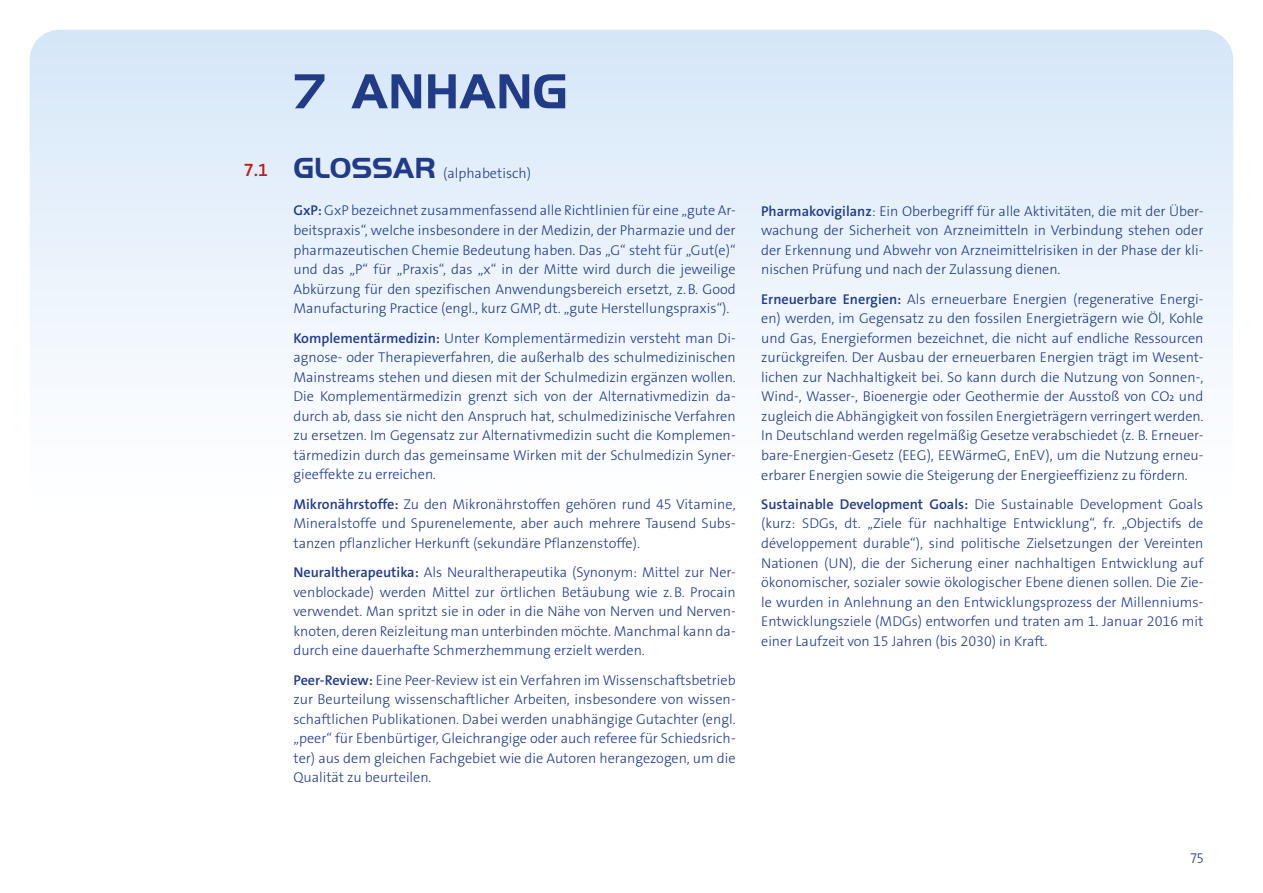
<style>
.page{position:relative;width:1263px;height:893px;background:#fff}
.page>*{position:absolute;margin:0;border:0;box-sizing:border-box;transform-origin:0 0}
.t1{font:700 51px "Handel Gothic Hevert";color:#213b87}
.t2{font:18px "The Sans LP6 Se Bld";color:#bd1d1d}
.t3{font:14.25px/19.5px "The Sans LP3 Lig";color:#213b87;text-align:justify}
.s1{font-family:"Handel Gothic Hevert";font-weight:700;font-size:30px}
.s2{font-family:"The Sans LP6 Se Bld"}
</style>
<div class="page">
<svg style="left:30px;top:30px;width:1203px;height:340px"></svg>
<p class="t2" style="left:244px;top:159px;width:26px">7.1</p>
<h1 class="t1" style="left:293px;top:63px;width:276px">7 ANHANG</h1>
<p class="t3" style="left:293px;top:164px;width:239px"><span class="s1">GLOSSAR</span> (alphabetisch)</p>
<p class="t3" style="left:293px;top:201px;width:444px"><span class="s2">GxP:</span> GxP bezeichnet zusammenfassend alle Richtlinien für eine „gute Ar&shy;beitspraxis“, welche insbesondere in der Medizin, der Pharmazie und der pharmazeutischen Chemie Bedeutung haben. Das „G“ steht für „Gut(e)“ und das „P“ für „Praxis“, das „x“ in der Mitte wird durch die jeweilige Abkürzung für den spezifischen Anwendungsbereich ersetzt, z. B. Good Manufacturing Practice (engl., kurz GMP, dt. „gute Herstellungspraxis“).</p>
<p class="t3" style="left:293px;top:328px;width:444px"><span class="s2">Komplementärmedizin:</span> Unter Komplementärmedizin versteht man Di&shy;agnose- oder Therapieverfahren, die außerhalb des schulmedizinischen Mainstreams stehen und diesen mit der Schulmedizin ergänzen wollen.<br>Die Komplementärmedizin grenzt sich von der Alternativmedizin da&shy;durch ab, dass sie nicht den Anspruch hat, schulmedizinische Verfahren zu ersetzen. Im Gegensatz zur Alternativmedizin sucht die Komplemen&shy;tärmedizin durch das gemeinsame Wirken mit der Schulmedizin Syner&shy;gieeffekte zu erreichen.</p>
<p class="t3" style="left:293px;top:494px;width:444px"><span class="s2">Mikronährstoffe:</span> Zu den Mikronährstoffen gehören rund 45 Vitamine, Mineralstoffe und Spurenelemente, aber auch mehrere Tausend Subs&shy;tanzen pflanzlicher Herkunft (sekundäre Pflanzenstoffe).</p>
<p class="t3" style="left:293px;top:563px;width:444px"><span class="s2">Neuraltherapeutika:</span> Als Neuraltherapeutika (Synonym: Mittel zur Ner&shy;venblockade) werden Mittel zur örtlichen Betäubung wie z. B. Procain verwendet. Man spritzt sie in oder in die Nähe von Nerven und Nerven&shy;knoten, deren Reizleitung man unterbinden möchte. Manchmal kann da&shy;durch eine dauerhafte Schmerzhemmung erzielt werden.</p>
<p class="t3" style="left:293px;top:670px;width:444px"><span class="s2">Peer-Review:</span> Eine Peer-Review ist ein Verfahren im Wissenschaftsbetrieb zur Beurteilung wissenschaftlicher Arbeiten, insbesondere von wissen&shy;schaftlichen Publikationen. Dabei werden unabhängige Gutachter (engl. „peer“ für Ebenbürtiger, Gleichrangige oder auch referee für Schiedsrich&shy;ter) aus dem gleichen Fachgebiet wie die Autoren herangezogen, um die Qualität zu beurteilen.</p>
<p class="t3" style="left:761px;top:201px;width:444px"><span class="s2">Pharmakovigilanz</span>: Ein Oberbegriff für alle Aktivitäten, die mit der Über&shy;wachung der Sicherheit von Arzneimitteln in Verbindung stehen oder der Erkennung und Abwehr von Arzneimittelrisiken in der Phase der kli&shy;nischen Prüfung und nach der Zulassung dienen.</p>
<p class="t3" style="left:761px;top:289px;width:444px"><span class="s2">Erneuerbare Energien:</span> Als erneuerbare Energien (regenerative Energi&shy;en) werden, im Gegensatz zu den fossilen Energieträgern wie Öl, Kohle und Gas, Energieformen bezeichnet, die nicht auf endliche Ressourcen zurückgreifen. Der Ausbau der erneuerbaren Energien trägt im Wesent&shy;lichen zur Nachhaltigkeit bei. So kann durch die Nutzung von Sonnen-, Wind-, Wasser-, Bioenergie oder Geothermie der Ausstoß von CO₂ und zugleich die Abhängigkeit von fossilen Energieträgern verringert werden.<br>In Deutschland werden regelmäßig Gesetze verabschiedet (z. B. Erneuer&shy;bare-Energien-Gesetz (EEG), EEWärmeG, EnEV), um die Nutzung erneu&shy;erbarer Energien sowie die Steigerung der Energieeffizienz zu fördern.</p>
<p class="t3" style="left:761px;top:494px;width:444px"><span class="s2">Sustainable Development Goals:</span> Die Sustainable Development Goals (kurz: SDGs, dt. „Ziele für nachhaltige Entwicklung“, fr. „Objectifs de développement durable“), sind politische Zielsetzungen der Vereinten Nationen (UN), die der Sicherung einer nachhaltigen Entwicklung auf ökonomischer, sozialer sowie ökologischer Ebene dienen sollen. Die Zie&shy;le wurden in Anlehnung an den Entwicklungsprozess der Millenniums-Entwicklungsziele (MDGs) entworfen und traten am 1. Januar 2016 mit einer Laufzeit von 15 Jahren (bis 2030) in Kraft.</p>
<p class="t3" style="left:1190px;top:849px;width:15px">75</p>
</div>
